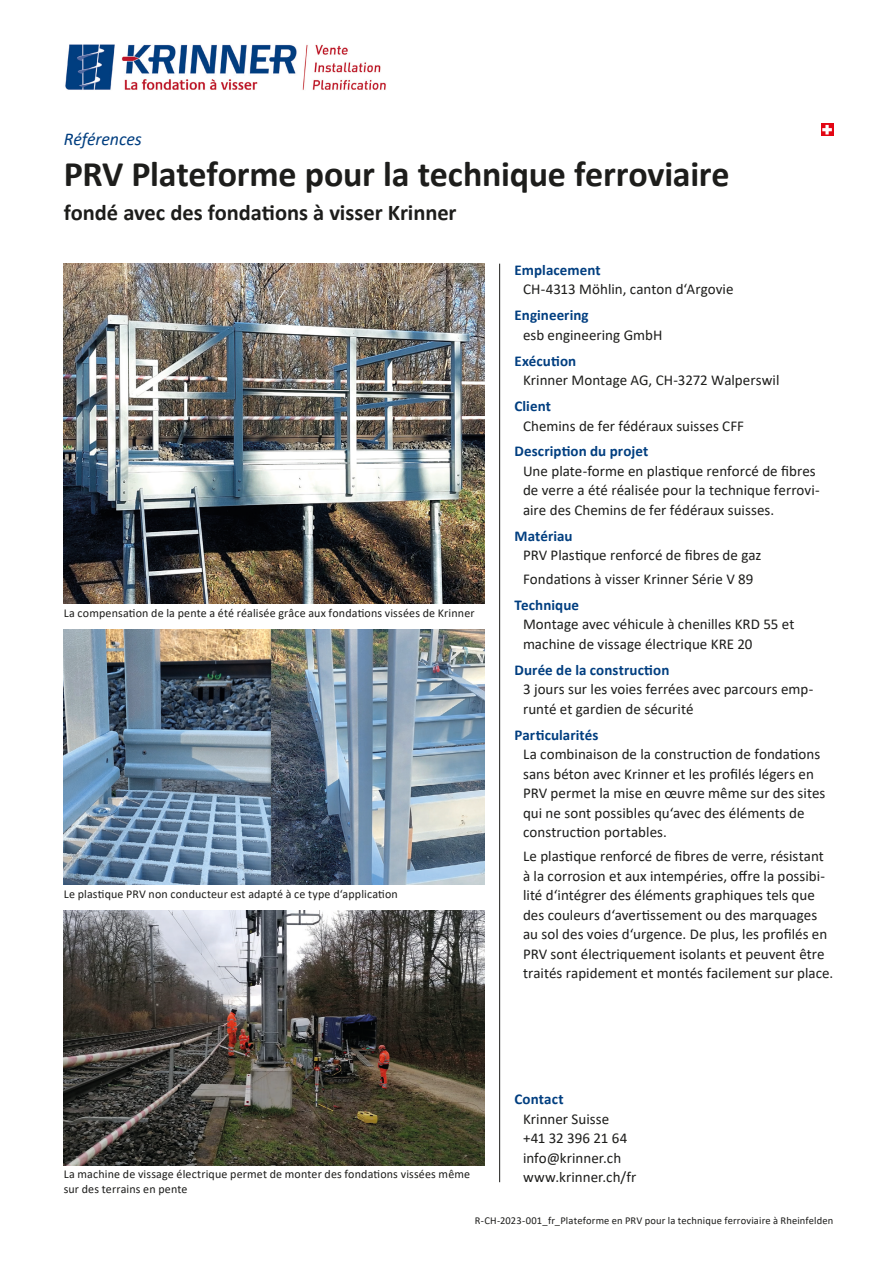
<style>
.page{position:relative;width:893px;height:1263px;background:#fff}
.page>*{position:absolute;margin:0;border:0;box-sizing:border-box;transform-origin:0 0}
.Haupttitel{font:700 36px "Calibri";letter-spacing:-.005em;color:#1d1d1b}
.Sekundärtitel{font:700 22.5px "Calibri";letter-spacing:-.005em;color:#1d1d1b}
.Dokumenttyp{font:italic 18px "Calibri";letter-spacing:-.01em;color:#003e80}
.Fliesstext{font:15px/19.5px "Calibri";color:#1d1d1b}
.Untertitel{font:700 15px "Calibri";letter-spacing:.005em;color:#003e80}
.Bildlegende{font:12px/14.7px "Calibri";letter-spacing:.01em;color:#1d1d1b}
.Dokumentname{font:10.5px "Calibri";letter-spacing:.015em;color:#1d1d1b}
</style>
<div class="page">
<hr style="left:499px;top:264px;width:1px;height:918px;background:#1d1d1b">
<img style="left:64px;top:264px;width:421px;height:340px">
<img style="left:64px;top:629px;width:421px;height:255px">
<img style="left:64px;top:910px;width:421px;height:255px">
<img style="left:65px;top:44px;width:321px;height:46px">
<svg style="left:821px;top:123px;width:12px;height:13px"></svg>
<svg style="left:822px;top:125px;width:10px;height:9px"></svg>
<p class="Dokumenttyp" style="left:64px;top:127px;width:80px">Références</p>
<p class="Haupttitel" style="left:64px;top:149px;width:667px">PRV Plateforme pour la technique ferroviaire</p>
<p class="Sekundärtitel" style="left:64px;top:196px;width:394px">fondé avec des fondations à visser Krinner</p>
<p class="Bildlegende" style="left:64px;top:605px;width:412px">La compensation de la pente a été réalisée grâce aux fondations vissées de Krinner</p>
<p class="Bildlegende" style="left:64px;top:886px;width:336px">Le plastique PRV non conducteur est adapté à ce type d‘application</p>
<p class="Untertitel" style="left:514px;top:259px;width:88px">Emplacement</p>
<p class="Fliesstext" style="left:523px;top:279px;width:212px">CH-4313 Möhlin, canton d‘Argovie</p>
<p class="Untertitel" style="left:514px;top:305px;width:76px">Engineering</p>
<p class="Fliesstext" style="left:523px;top:325px;width:141px">esb engineering GmbH</p>
<p class="Untertitel" style="left:514px;top:350px;width:63px">Exécution</p>
<p class="Fliesstext" style="left:523px;top:370px;width:258px">Krinner Montage AG, CH-3272 Walperswil</p>
<p class="Untertitel" style="left:514px;top:395px;width:38px">Client</p>
<p class="Fliesstext" style="left:523px;top:415px;width:223px">Chemins de fer fédéraux suisses CFF</p>
<p class="Untertitel" style="left:514px;top:441px;width:135px">Description du projet</p>
<p class="Fliesstext" style="left:523px;top:461px;width:298px">Une plate-forme en plastique renforcé de fibres de verre a été réalisée pour la technique ferrovi&shy;aire des Chemins de fer fédéraux suisses.</p>
<p class="Untertitel" style="left:514px;top:525px;width:60px">Matériau</p>
<p class="Fliesstext" style="left:523px;top:545px;width:240px">PRV Plastique renforcé de fibres de gaz</p>
<p class="Fliesstext" style="left:523px;top:569px;width:232px">Fondations à visser Krinner Série V 89</p>
<p class="Untertitel" style="left:514px;top:594px;width:66px">Technique</p>
<p class="Fliesstext" style="left:523px;top:614px;width:273px">Montage avec véhicule à chenilles KRD 55 et machine de vissage électrique KRE 20</p>
<p class="Untertitel" style="left:514px;top:659px;width:156px">Durée de la construction</p>
<p class="Fliesstext" style="left:523px;top:679px;width:292px">3 jours sur les voies ferrées avec parcours emp&shy;runté et gardien de sécurité</p>
<p class="Untertitel" style="left:514px;top:724px;width:85px">Particularités</p>
<p class="Fliesstext" style="left:523px;top:744px;width:304px">La combinaison de la construction de fondations sans béton avec Krinner et les profilés légers en PRV permet la mise en œuvre même sur des sites qui ne sont possibles qu‘avec des éléments de construction portables.</p>
<p class="Fliesstext" style="left:523px;top:846px;width:312px">Le plastique renforcé de fibres de verre, résistant à la corrosion et aux intempéries, offre la possibi&shy;lité d‘intégrer des éléments graphiques tels que des couleurs d‘avertissement ou des marquages au sol des voies d‘urgence. De plus, les profilés en PRV sont électriquement isolants et peuvent être traités rapidement et montés facilement sur place.</p>
<p class="Bildlegende" style="left:64px;top:1167px;width:408px">La machine de vissage électrique permet de monter des fondations vissées même sur des terrains en pente</p>
<p class="Untertitel" style="left:514px;top:1088px;width:51px">Contact</p>
<p class="Fliesstext" style="left:523px;top:1108px;width:115px">Krinner Suisse<br>+41 32 396 21 64 info@krinner.ch www.krinner.ch/fr</p>
<p class="Dokumentname" style="left:475px;top:1213px;width:360px">R-CH-2023-001_fr_Plateforme en PRV pour la technique ferroviaire à Rheinfelden</p>
</div>
